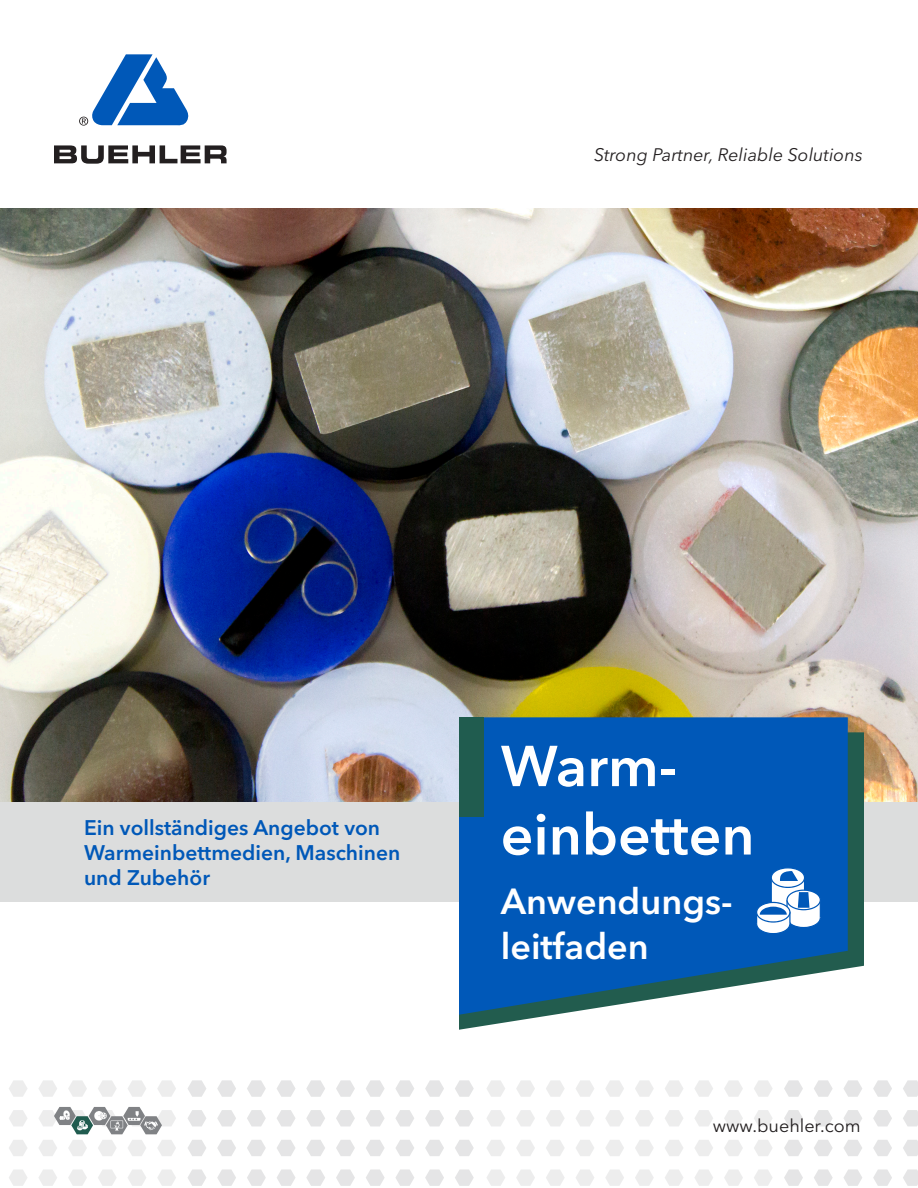
<style>
.page{position:relative;width:918px;height:1188px;background:#fff}
.page>*{position:absolute;margin:0;border:0;box-sizing:border-box;transform-origin:0 0}
.t1{font:600 57px "Avenir Next LT Pro";color:#fff}
.t2{font:600 36px "Avenir Next LT Pro";color:#fff}
.t3{font:600 21px "Avenir Next LT Pro";color:#0058b8}
.t4{font:italic 18px "Avenir Next LT Pro";color:#231f20}
.t5{font:18px "Avenir Next LT Pro";color:#231f20}
</style>
<div class="page">
<svg style="left:157px;top:1170px;width:19px;height:16px"></svg>
<svg style="left:128px;top:1170px;width:18px;height:16px"></svg>
<svg style="left:98px;top:1170px;width:18px;height:16px"></svg>
<svg style="left:68px;top:1170px;width:19px;height:16px"></svg>
<svg style="left:39px;top:1170px;width:18px;height:16px"></svg>
<svg style="left:9px;top:1170px;width:18px;height:16px"></svg>
<svg style="left:158px;top:1140px;width:18px;height:16px"></svg>
<svg style="left:128px;top:1140px;width:18px;height:16px"></svg>
<svg style="left:98px;top:1140px;width:18px;height:16px"></svg>
<svg style="left:68px;top:1140px;width:19px;height:16px"></svg>
<svg style="left:39px;top:1140px;width:18px;height:16px"></svg>
<svg style="left:9px;top:1140px;width:18px;height:16px"></svg>
<svg style="left:9px;top:1110px;width:18px;height:16px"></svg>
<svg style="left:157px;top:1080px;width:19px;height:17px"></svg>
<svg style="left:128px;top:1080px;width:18px;height:17px"></svg>
<svg style="left:98px;top:1080px;width:19px;height:17px"></svg>
<svg style="left:68px;top:1080px;width:19px;height:17px"></svg>
<svg style="left:39px;top:1080px;width:18px;height:17px"></svg>
<svg style="left:9px;top:1080px;width:18px;height:17px"></svg>
<svg style="left:455px;top:1169px;width:19px;height:17px"></svg>
<svg style="left:425px;top:1169px;width:19px;height:17px"></svg>
<svg style="left:395px;top:1169px;width:19px;height:17px"></svg>
<svg style="left:366px;top:1169px;width:19px;height:17px"></svg>
<svg style="left:336px;top:1169px;width:19px;height:17px"></svg>
<svg style="left:306px;top:1169px;width:19px;height:17px"></svg>
<svg style="left:277px;top:1169px;width:18px;height:17px"></svg>
<svg style="left:247px;top:1169px;width:19px;height:17px"></svg>
<svg style="left:217px;top:1169px;width:19px;height:17px"></svg>
<svg style="left:188px;top:1169px;width:18px;height:17px"></svg>
<svg style="left:455px;top:1140px;width:19px;height:16px"></svg>
<svg style="left:425px;top:1140px;width:19px;height:16px"></svg>
<svg style="left:396px;top:1140px;width:18px;height:16px"></svg>
<svg style="left:366px;top:1140px;width:18px;height:16px"></svg>
<svg style="left:336px;top:1140px;width:19px;height:16px"></svg>
<svg style="left:306px;top:1140px;width:19px;height:16px"></svg>
<svg style="left:277px;top:1140px;width:18px;height:16px"></svg>
<svg style="left:247px;top:1140px;width:19px;height:16px"></svg>
<svg style="left:217px;top:1140px;width:19px;height:16px"></svg>
<svg style="left:188px;top:1140px;width:18px;height:16px"></svg>
<svg style="left:455px;top:1110px;width:19px;height:16px"></svg>
<svg style="left:425px;top:1110px;width:19px;height:16px"></svg>
<svg style="left:395px;top:1110px;width:19px;height:16px"></svg>
<svg style="left:366px;top:1110px;width:19px;height:16px"></svg>
<svg style="left:336px;top:1110px;width:19px;height:16px"></svg>
<svg style="left:306px;top:1110px;width:19px;height:16px"></svg>
<svg style="left:277px;top:1110px;width:18px;height:16px"></svg>
<svg style="left:247px;top:1110px;width:19px;height:16px"></svg>
<svg style="left:217px;top:1110px;width:19px;height:16px"></svg>
<svg style="left:188px;top:1110px;width:18px;height:16px"></svg>
<svg style="left:455px;top:1080px;width:19px;height:17px"></svg>
<svg style="left:425px;top:1080px;width:19px;height:17px"></svg>
<svg style="left:395px;top:1080px;width:19px;height:17px"></svg>
<svg style="left:366px;top:1080px;width:19px;height:17px"></svg>
<svg style="left:336px;top:1080px;width:19px;height:17px"></svg>
<svg style="left:306px;top:1080px;width:19px;height:17px"></svg>
<svg style="left:277px;top:1080px;width:19px;height:17px"></svg>
<svg style="left:247px;top:1080px;width:19px;height:17px"></svg>
<svg style="left:217px;top:1080px;width:19px;height:17px"></svg>
<svg style="left:188px;top:1080px;width:18px;height:17px"></svg>
<svg style="left:754px;top:1170px;width:18px;height:16px"></svg>
<svg style="left:724px;top:1170px;width:19px;height:16px"></svg>
<svg style="left:695px;top:1170px;width:18px;height:16px"></svg>
<svg style="left:665px;top:1170px;width:18px;height:16px"></svg>
<svg style="left:635px;top:1170px;width:19px;height:16px"></svg>
<svg style="left:605px;top:1170px;width:19px;height:16px"></svg>
<svg style="left:576px;top:1170px;width:18px;height:16px"></svg>
<svg style="left:546px;top:1170px;width:19px;height:16px"></svg>
<svg style="left:516px;top:1170px;width:19px;height:16px"></svg>
<svg style="left:487px;top:1170px;width:18px;height:16px"></svg>
<svg style="left:754px;top:1140px;width:18px;height:16px"></svg>
<svg style="left:724px;top:1140px;width:19px;height:16px"></svg>
<svg style="left:695px;top:1140px;width:18px;height:16px"></svg>
<svg style="left:665px;top:1140px;width:18px;height:16px"></svg>
<svg style="left:635px;top:1140px;width:19px;height:16px"></svg>
<svg style="left:606px;top:1140px;width:18px;height:16px"></svg>
<svg style="left:576px;top:1140px;width:18px;height:16px"></svg>
<svg style="left:546px;top:1140px;width:18px;height:16px"></svg>
<svg style="left:516px;top:1140px;width:19px;height:16px"></svg>
<svg style="left:487px;top:1140px;width:18px;height:16px"></svg>
<svg style="left:754px;top:1110px;width:18px;height:16px"></svg>
<svg style="left:724px;top:1110px;width:19px;height:16px"></svg>
<svg style="left:695px;top:1110px;width:18px;height:16px"></svg>
<svg style="left:665px;top:1110px;width:18px;height:16px"></svg>
<svg style="left:635px;top:1110px;width:19px;height:16px"></svg>
<svg style="left:605px;top:1110px;width:19px;height:16px"></svg>
<svg style="left:576px;top:1110px;width:18px;height:16px"></svg>
<svg style="left:546px;top:1110px;width:19px;height:16px"></svg>
<svg style="left:516px;top:1110px;width:19px;height:16px"></svg>
<svg style="left:487px;top:1110px;width:18px;height:16px"></svg>
<svg style="left:754px;top:1080px;width:18px;height:17px"></svg>
<svg style="left:724px;top:1080px;width:19px;height:17px"></svg>
<svg style="left:695px;top:1080px;width:18px;height:17px"></svg>
<svg style="left:665px;top:1080px;width:18px;height:17px"></svg>
<svg style="left:635px;top:1080px;width:19px;height:17px"></svg>
<svg style="left:605px;top:1080px;width:19px;height:17px"></svg>
<svg style="left:576px;top:1080px;width:18px;height:17px"></svg>
<svg style="left:546px;top:1080px;width:19px;height:17px"></svg>
<svg style="left:516px;top:1080px;width:19px;height:17px"></svg>
<svg style="left:487px;top:1080px;width:18px;height:17px"></svg>
<svg style="left:903px;top:1169px;width:15px;height:17px"></svg>
<svg style="left:873px;top:1169px;width:19px;height:17px"></svg>
<svg style="left:843px;top:1169px;width:19px;height:17px"></svg>
<svg style="left:814px;top:1169px;width:19px;height:17px"></svg>
<svg style="left:784px;top:1169px;width:19px;height:17px"></svg>
<svg style="left:903px;top:1140px;width:15px;height:16px"></svg>
<svg style="left:873px;top:1140px;width:19px;height:16px"></svg>
<svg style="left:844px;top:1140px;width:18px;height:16px"></svg>
<svg style="left:814px;top:1140px;width:19px;height:16px"></svg>
<svg style="left:784px;top:1140px;width:19px;height:16px"></svg>
<svg style="left:903px;top:1110px;width:15px;height:16px"></svg>
<svg style="left:873px;top:1110px;width:19px;height:16px"></svg>
<svg style="left:844px;top:1110px;width:18px;height:16px"></svg>
<svg style="left:814px;top:1110px;width:19px;height:16px"></svg>
<svg style="left:784px;top:1110px;width:19px;height:16px"></svg>
<svg style="left:903px;top:1080px;width:15px;height:17px"></svg>
<svg style="left:873px;top:1080px;width:19px;height:17px"></svg>
<svg style="left:843px;top:1080px;width:19px;height:17px"></svg>
<svg style="left:814px;top:1080px;width:19px;height:17px"></svg>
<svg style="left:784px;top:1080px;width:19px;height:17px"></svg>
<div style="left:0;top:794px;width:918px;height:108px;background:#dcdddd"></div>
<img style="left:0;top:208px;width:918px;height:594px">
<svg style="left:54px;top:145px;width:173px;height:19px"></svg>
<svg style="left:79px;top:54px;width:110px;height:72px"></svg>
<svg style="left:39px;top:1107px;width:137px;height:27px"></svg>
<svg style="left:459px;top:732px;width:405px;height:298px"></svg>
<svg style="left:459px;top:717px;width:389px;height:298px;fill:#0058b8"></svg>
<div style="left:459px;top:717px;width:24px;height:100px;background:#205c4f"></div>
<svg style="left:756px;top:867px;width:65px;height:67px"></svg>
<p class="t4" style="left:594px;top:144px;width:270px">Strong Partner, Reliable Solutions</p>
<p class="t3" style="left:84px;top:815px;width:298px">Ein vollständiges Angebot von</p>
<p class="t3" style="left:84px;top:840px;width:318px">Warmeinbettmedien, Maschinen</p>
<p class="t3" style="left:84px;top:865px;width:128px">und Zubehör</p>
<p class="t1" style="left:501px;top:732px;width:178px">Warm-</p>
<p class="t1" style="left:501px;top:800px;width:255px">einbetten</p>
<p class="t2" style="left:501px;top:880px;width:233px">Anwendungs-</p>
<p class="t2" style="left:501px;top:925px;width:150px">leitfaden</p>
<p class="t5" style="left:713px;top:1115px;width:150px">www.buehler.com</p>
</div>
